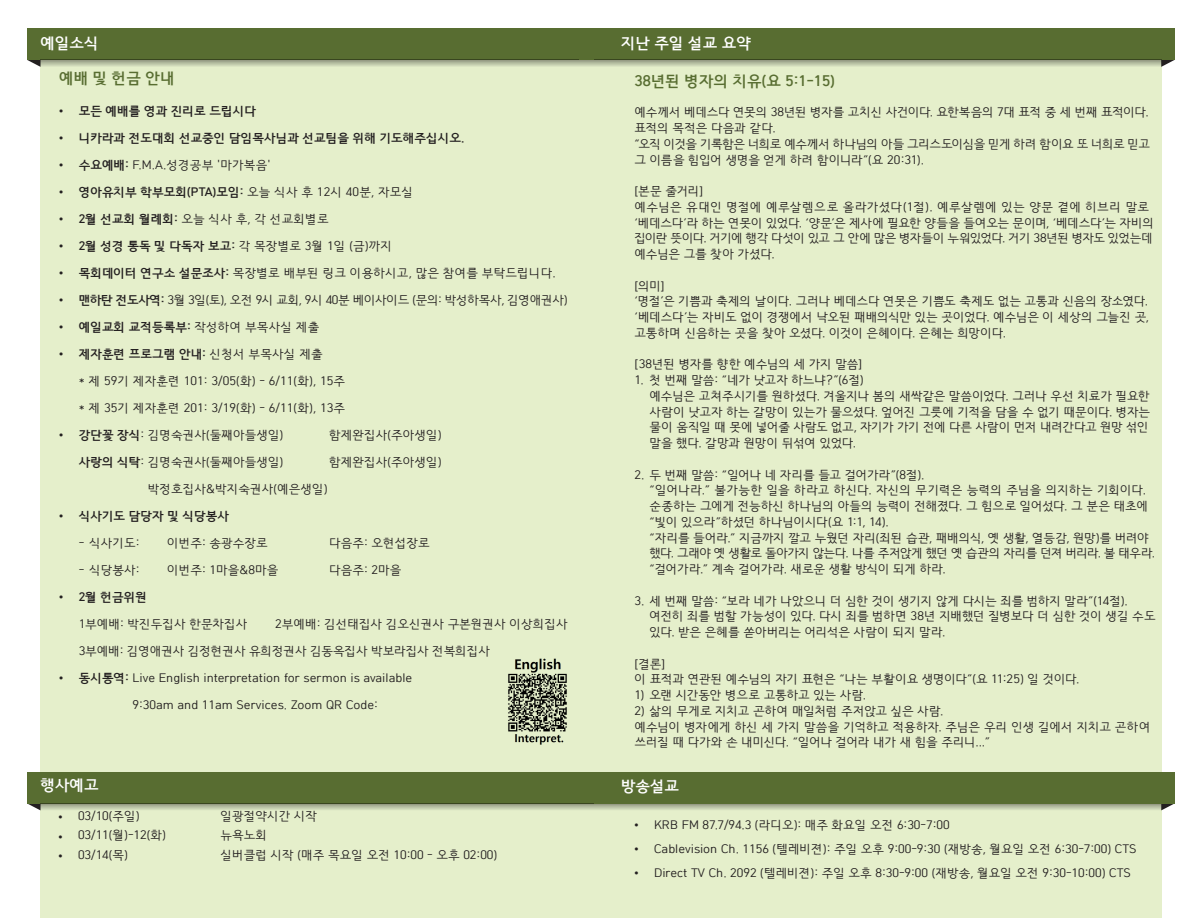
<style>
.page{position:relative;width:1188px;height:918px;background:#fff}
.page>*{position:absolute;margin:0;border:0;box-sizing:border-box;transform-origin:0 0}
.t1{font:700 15px "HCR Dotum";color:#586d31}
.t2{font:700 15px "HCR Dotum";color:#fff}
.t3{font:12px/15.8px "HCR Dotum";letter-spacing:-.025em;color:#231f20}
.t4{font:12px "HCR Dotum";color:#231f20}
.t5{font:700 12px "HCR Dotum";color:#231f20}
.t6{font:12px/15.8px "HCR Dotum";letter-spacing:-.005em;color:#231f20}
.t7{font:12px "HCR Dotum";letter-spacing:-.03em;color:#231f20}
.s1{font-family:"N Haas Grotesk TX Std 55 Rg";font-weight:400}
.s2{font-family:"N Haas Grotesk TX Std 55 Rg"}
.s3{font-weight:700}
.s4{font-weight:400}
</style>
<div class="page">
<div style="left:40px;top:56px;width:554px;height:862px;background:#e5efcb"></div>
<svg style="left:27px;top:60px;width:13px;height:7px"></svg>
<div style="left:27px;top:28px;width:568px;height:32px;background:#586d31"></div>
<svg style="left:40px;top:60px;width:554px;height:7px;background:#b7bfa3"></svg>
<svg style="left:27px;top:803px;width:13px;height:7px"></svg>
<div style="left:27px;top:772px;width:568px;height:31px;background:#586d31"></div>
<svg style="left:40px;top:803px;width:554px;height:7px;background:#a4ad8f"></svg>
<div style="left:594px;top:44px;width:567px;height:874px;background:#e5efcb"></div>
<svg style="left:1161px;top:60px;width:13px;height:7px"></svg>
<div style="left:579px;top:28px;width:596px;height:32px;background:#586d31"></div>
<svg style="left:595px;top:60px;width:566px;height:6px;background:#b2b99e"></svg>
<svg style="left:595px;top:803px;width:566px;height:7px;background:#a9b392"></svg>
<svg style="left:1161px;top:803px;width:14px;height:7px"></svg>
<div style="left:595px;top:772px;width:580px;height:31px;background:#586d31"></div>
<img style="left:508px;top:658px;width:59px;height:87px">
<p class="t2" style="left:40px;top:31px;width:60px">예일소식</p>
<p class="t1" style="left:59px;top:67px;width:117px">예배 및 헌금 안내</p>
<p class="t5" style="left:59px;top:102px;width:198px"><span class="s1">•</span> 모든 예배를 영과 진리로 드립시다</p>
<p class="t5" style="left:59px;top:129px;width:407px"><span class="s1">•</span> 니카라과 전도대회 선교중인 담임목사님과 선교팀을 위해 기도해주십시오.</p>
<p class="t4" style="left:59px;top:156px;width:213px"><span class="s2">•</span> <span class="s3">수요예배:</span> F.M.A.성경공부 '마가복음'</p>
<p class="t5" style="left:59px;top:183px;width:355px"><span class="s1">•</span> 영아유치부 학부모회(PTA)모임: <span class="s4">오늘 식사 후 12시 40분, 자모실</span></p>
<p class="t4" style="left:59px;top:210px;width:271px"><span class="s2">•</span> <span class="s3">2월 선교회 월례회:</span> 오늘 식사 후, 각 선교회별로</p>
<p class="t4" style="left:59px;top:237px;width:335px"><span class="s2">•</span> <span class="s3">2월 성경 통독 및 다독자 보고:</span> 각 목장별로 3월 1일 (금)까지</p>
<p class="t4" style="left:59px;top:264px;width:498px"><span class="s2">•</span> <span class="s3">목회데이터 연구소 설문조사:</span> 목장별로 배부된 링크 이용하시고, 많은 참여를 부탁드립니다.</p>
<p class="t7" style="left:59px;top:291px;width:510px"><span class="s2">•</span> <span class="s3">맨하탄 전도사역:</span> 3월 3일(토), 오전 9시 교회, 9시 40분 베이사이드 (문의: 박성하목사, 김영애권사)</p>
<p class="t5" style="left:59px;top:318px;width:262px"><span class="s1">•</span> 예일교회 교적등록부: <span class="s4">작성하여 부목사실 제출</span></p>
<p class="t5" style="left:59px;top:345px;width:265px"><span class="s1">•</span> 제자훈련 프로그램 안내: <span class="s4">신청서 부목사실 제출</span></p>
<p class="t4" style="left:79px;top:372px;width:268px">* 제 59기 제자훈련 101: 3/05(화) - 6/11(화), 15주</p>
<p class="t4" style="left:79px;top:399px;width:268px">* 제 35기 제자훈련 201: 3/19(화) - 6/11(화), 13주</p>
<p class="t4" style="left:59px;top:426px;width:226px"><span class="s2">•</span> <span class="s3">강단꽃 장식</span>: 김명숙권사(둘째아들생일)</p>
<p class="t4" style="left:329px;top:426px;width:114px">함제완집사(주아생일)</p>
<p class="t4" style="left:79px;top:453px;width:206px"><span class="s3">사랑의 식탁</span>: 김명숙권사(둘째아들생일)</p>
<p class="t4" style="left:329px;top:453px;width:114px">함제완집사(주아생일)</p>
<p class="t4" style="left:148px;top:480px;width:181px">박정호집사&amp;박지숙권사(예은생일)</p>
<p class="t5" style="left:59px;top:507px;width:171px"><span class="s1">•</span> 식사기도 담당자 및 식당봉사</p>
<p class="t4" style="left:79px;top:534px;width:62px">- 식사기도:</p>
<p class="t4" style="left:167px;top:534px;width:102px">이번주: 송광수장로</p>
<p class="t4" style="left:329px;top:534px;width:102px">다음주: 오현섭장로</p>
<p class="t4" style="left:79px;top:561px;width:62px">- 식당봉사:</p>
<p class="t4" style="left:167px;top:561px;width:113px">이번주: 1마을&amp;8마을</p>
<p class="t4" style="left:329px;top:561px;width:74px">다음주: 2마을</p>
<p class="t5" style="left:59px;top:588px;width:89px"><span class="s1">•</span> 2월 헌금위원</p>
<p class="t4" style="left:79px;top:615px;width:170px">1부예배: 박진두집사 한문차집사</p>
<p class="t4" style="left:275px;top:615px;width:294px">2부예배: 김선태집사 김오신권사 구본원권사 이상희집사</p>
<p class="t4" style="left:79px;top:642px;width:413px">3부예배: 김영애권사 김정현권사 유희정권사 김동옥집사 박보라집사 전복희집사</p>
<p class="t4" style="left:59px;top:669px;width:355px"><span class="s2">•</span> <span class="s3">동시통역:</span> Live English interpretation for sermon is available</p>
<p class="t4" style="left:133px;top:696px;width:247px">9:30am and 11am Services. Zoom QR Code:</p>
<p class="t2" style="left:40px;top:773px;width:60px">행사예고</p>
<p class="t4" style="left:58px;top:807px;width:83px"><span class="s2">•</span> 03/10(주일)</p>
<p class="t4" style="left:220px;top:807px;width:98px">일광절약시간 시작</p>
<p class="t4" style="left:58px;top:826px;width:109px"><span class="s2">•</span> 03/11(월)-12(화)</p>
<p class="t4" style="left:220px;top:826px;width:48px">뉴욕노회</p>
<p class="t4" style="left:58px;top:846px;width:71px"><span class="s2">•</span> 03/14(목)</p>
<p class="t4" style="left:220px;top:846px;width:278px">실버클럽 시작 (매주 목요일 오전 10:00 - 오후 02:00)</p>
<p class="t2" style="left:621px;top:31px;width:131px">지난 주일 설교 요약</p>
<p class="t1" style="left:634px;top:69px;width:202px">38년된 병자의 치유(요 5:1-15)</p>
<p class="t3" style="left:634px;top:105px;width:516px">예수께서 베데스다 연못의 38년된 병자를 고치신 사건이다. 요한복음의 7대 표적 중 세 번째 표적이다. 표적의 목적은 다음과 같다.</p>
<p class="t3" style="left:634px;top:136px;width:517px">“오직 이것을 기록함은 너희로 예수께서 하나님의 아들 그리스도이심을 믿게 하려 함이요 또 너희로 믿고 그 이름을 힘입어 생명을 얻게 하려 함이니라”(요 20:31).</p>
<p class="t3" style="left:634px;top:183px;width:70px">[본문 줄거리]</p>
<p class="t3" style="left:634px;top:199px;width:521px">예수님은 유대인 명절에 예루살렘으로 올라가셨다(1절). 예루살렘에 있는 양문 곁에 히브리 말로 ‘베데스다’라 하는 연못이 있었다. ‘양문’은 제사에 필요한 양들을 들여오는 문이며, ‘베데스다’는 자비의 집이란 뜻이다. 거기에 행각 다섯이 있고 그 안에 많은 병자들이 누워있었다. 거기 38년된 병자도 있었는데 예수님은 그를 찾아 가셨다.</p>
<p class="t3" style="left:634px;top:278px;width:32px">[의미]</p>
<p class="t3" style="left:634px;top:294px;width:516px;text-align:justify">‘명절’은 기쁨과 축제의 날이다. 그러나 베데스다 연못은 기쁨도 축제도 없는 고통과 신음의 장소였다. ‘베데스다’는 자비도 없이 경쟁에서 낙오된 패배의식만 있는 곳이었다. 예수님은 이 세상의 그늘진 곳, 고통하며 신음하는 곳을 찾아 오셨다. 이것이 은혜이다. 은혜는 희망이다.</p>
<p class="t3" style="left:634px;top:357px;width:229px">[38년된 병자를 향한 예수님의 세 가지 말씀]</p>
<p class="t3" style="left:634px;top:372px;width:231px">1. 첫 번째 말씀: “네가 낫고자 하느냐?”(6절)</p>
<p class="t3" style="left:650px;top:388px;width:502px;text-align:justify">예수님은 고쳐주시기를 원하셨다. 겨울지나 봄의 새싹같은 말씀이었다. 그러나 우선 치료가 필요한 사람이 낫고자 하는 갈망이 있는가 물으셨다. 엎어진 그릇에 기적을 담을 수 없기 때문이다. 병자는 물이 움직일 때 못에 넣어줄 사람도 없고, 자기가 가기 전에 다른 사람이 먼저 내려간다고 원망 섞인 말을 했다. 갈망과 원망이 뒤섞여 있었다.</p>
<p class="t3" style="left:634px;top:467px;width:292px">2. 두 번째 말씀: “일어나 네 자리를 들고 걸어가라”(8절).</p>
<p class="t6" style="left:650px;top:483px;width:500px">“일어나라.” 불가능한 일을 하라고 하신다. 자신의 무기력은 능력의 주님을 의지하는 기회이다. 순종하는 그에게 전능하신 하나님의 아들의 능력이 전해졌다. 그 힘으로 일어섰다. 그 분은 태초에 “빛이 있으라”하셨던 하나님이시다(요 1:1, 14).</p>
<p class="t3" style="left:650px;top:530px;width:507px">“자리를 들어라.” 지금까지 깔고 누웠던 자리(죄된 습관, 패배의식, 옛 생활, 열등감, 원망)를 버려야 했다. 그래야 옛 생활로 돌아가지 않는다. 나를 주저앉게 했던 옛 습관의 자리를 던져 버리라. 불 태우라.</p>
<p class="t3" style="left:650px;top:561px;width:298px">“걸어가라.” 계속 걸어가라. 새로운 생활 방식이 되게 하라.</p>
<p class="t3" style="left:634px;top:593px;width:495px">3. 세 번째 말씀: “보라 네가 나았으니 더 심한 것이 생기지 않게 다시는 죄를 범하지 말라”(14절).</p>
<p class="t3" style="left:650px;top:609px;width:508px">여전히 죄를 범할 가능성이 있다. 다시 죄를 범하면 38년 지배했던 질병보다 더 심한 것이 생길 수도 있다. 받은 은혜를 쏟아버리는 어리석은 사람이 되지 말라.</p>
<p class="t3" style="left:634px;top:656px;width:32px">[결론]</p>
<p class="t3" style="left:634px;top:672px;width:446px">이 표적과 연관된 예수님의 자기 표현은 “나는 부활이요 생명이다”(요 11:25) 일 것이다.</p>
<p class="t3" style="left:634px;top:687px;width:233px">1) 오랜 시간동안 병으로 고통하고 있는 사람.</p>
<p class="t3" style="left:634px;top:703px;width:310px">2) 삶의 무게로 지치고 곤하여 매일처럼 주저앉고 싶은 사람.</p>
<p class="t3" style="left:634px;top:719px;width:518px">예수님이 병자에게 하신 세 가지 말씀을 기억하고 적용하자. 주님은 우리 인생 길에서 지치고 곤하여 쓰러질 때 다가와 손 내미신다. “일어나 걸어라 내가 새 힘을 주리니...”</p>
<p class="t2" style="left:621px;top:775px;width:60px">방송설교</p>
<p class="t4" style="left:634px;top:816px;width:317px"><span class="s2">•</span> KRB FM 87.7/94.3 (라디오): 매주 화요일 오전 6:30-7:00</p>
<p class="t4" style="left:634px;top:840px;width:504px"><span class="s2">•</span> Cablevision Ch. 1156 (텔레비젼): 주일 오후 9:00-9:30 (재방송, 월요일 오전 6:30-7:00) CTS</p>
<p class="t4" style="left:634px;top:864px;width:498px"><span class="s2">•</span> Direct TV Ch. 2092 (텔레비젼): 주일 오후 8:30-9:00 (재방송, 월요일 오전 9:30-10:00) CTS</p>
</div>
